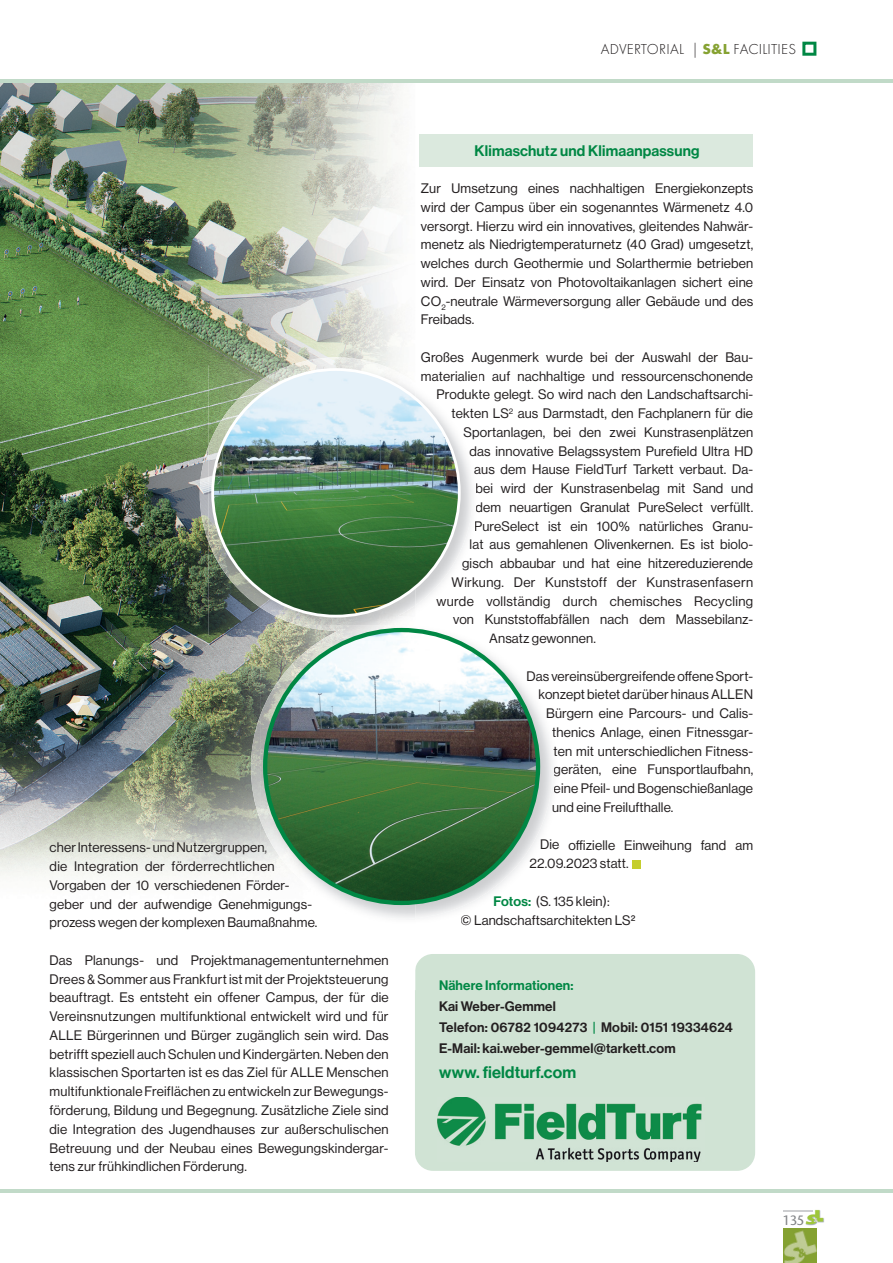
<style>
.page{position:relative;width:893px;height:1263px;background:#fff}
.page>*{position:absolute;margin:0;border:0;box-sizing:border-box;transform-origin:0 0}
.t1{font:16.5px "N Haas Grotesk DS Pro 65 Md";letter-spacing:.01em;color:#008744}
.t2{font:15px "N Haas Grotesk DS Pro 65 Md";letter-spacing:.01em;color:#008744}
.t3{font:300 15px "Futura PT";letter-spacing:.015em;color:#231f20}
.t4{font:13.5px/18.8px "N Haas Grotesk DS Pro 55 Rg";letter-spacing:.01em;color:#231f20}
.t5{font:13.5px/21px "N Haas Grotesk DS Pro 65 Md";letter-spacing:.01em;color:#231f20}
.t6{font:13.5px "N Haas Grotesk DS Pro 65 Md";letter-spacing:.01em;color:#008744}
.t7{font:500 13.5px "Stone Sans ITC";color:#808285}
.s1{font-weight:700;color:#86a232}
.s2{color:#1e191b}
.s3{color:#1e1a1b}
.s4{color:#211c1d}
.s5{color:#201d1e}
.s6{color:#221e1f}
.s7{color:#221f20}
.s8{font-family:"N Haas Grotesk DS Pro 65 Md";color:#008744}
.s9{color:#008744}
</style>
<div class="page">
<div style="left:415px;top:954px;width:340px;height:217px;background:#d0e3d4;border-radius:18px"></div>
<div style="left:420px;top:134px;width:333px;height:33px;background:#dbe9de"></div>
<svg style="left:802px;top:42px;width:14px;height:14px"></svg>
<img style="left:0;top:83px;width:402px;height:795px">
<hr style="left:0;top:80px;width:893px;height:3px;background:#c1dac8">
<img style="left:437px;top:1097px;width:265px;height:65px">
<div style="left:632px;top:860px;width:9px;height:8px;background:#c5ce2e"></div>
<img style="left:290px;top:357px;width:91px;height:8px">
<img style="left:200px;top:444px;width:9px;height:99px">
<img style="left:250px;top:715px;width:10px;height:105px">
<img style="left:209px;top:625px;width:51px;height:10px">
<img style="left:209px;top:365px;width:193px;height:260px">
<img style="left:209px;top:365px;width:82px;height:80px">
<img style="left:211px;top:368px;width:250px;height:249px">
<img style="left:783px;top:1228px;width:34px;height:35px">
<img style="left:805px;top:1209px;width:19px;height:17px">
<hr style="left:783px;top:1210px;width:30px;height:2px;background:#cdced0">
<hr style="left:0;top:1189px;width:893px;height:3px;background:#c1dac8">
<img style="left:260px;top:635px;width:293px;height:283px">
<img style="left:260px;top:625px;width:38px;height:10px">
<img style="left:298px;top:625px;width:107px;height:3px">
<img style="left:263px;top:628px;width:277px;height:277px">
<p class="t3" style="left:601px;top:42px;width:197px">ADVERTORIAL | <span class="s1">S&amp;L</span> FACILITIES</p>
<p class="t4" style="left:50px;top:839px;width:269px">cher Interessens- und Nutzergruppe<span class="s2">n</span><span class="s3">,<br></span>die Integration der förderrechtlich<span class="s4">e</span><span class="s5">n </span>Vorgaben der 10 verschiedenen F<span class="s6">örd</span><span class="s7">er&shy;</span>geber und der aufwendige Genehmi<span class="s6">gu</span>ngs&shy;prozess wegen der komplexen Baumaßnahme.</p>
<p class="t4" style="left:50px;top:952px;width:341px;text-align:justify">Das Planungs- und Projektmanagementunternehmen Drees &amp; Sommer aus Frankfurt ist mit der Projektsteuerung beauftragt. Es entsteht ein offener Campus, der für die Vereinsnutzungen multifunktional entwickelt wird und für ALLE Bürgerinnen und Bürger zugänglich sein wird. Das betrifft speziell auch Schulen und Kindergärten. Neben den klassischen Sportarten ist es das Ziel für ALLE Menschen multifunktionale Freiflächen zu entwickeln zur Bewegungs&shy;förderung, Bildung und Begegnung. Zusätzliche Ziele sind die Integration des Jugendhauses zur außerschulischen Betreuung und der Neubau eines Bewegungskindergar&shy;tens zur frühkindlichen Förderung.</p>
<p class="t2" style="left:475px;top:145px;width:226px">Klimaschutz und Klimaanpassung</p>
<p class="t4" style="left:421px;top:180px;width:334px;text-align:justify">Zur Umsetzung eines nachhaltigen Energiekonzepts wird der Campus über ein sogenanntes Wärmenetz 4.0 versorgt. Hierzu wird ein innovatives, gleitendes Nahwär&shy;menetz als Niedrigtemperaturnetz (40 Grad) umgesetzt, welches durch Geothermie und Solarthermie betrieben wird. Der Einsatz von Photovoltaikanlagen sichert eine CO<sub>2</sub>-neutrale Wärmeversorgung aller Gebäude und des Freibads.</p>
<p class="t4" style="left:421px;top:349px;width:334px">Großes Augenmerk wurde bei der Auswahl der Bau-</p>
<p class="t4" style="left:421px;top:368px;width:334px">materialien auf nachhaltige und ressourcenschonende</p>
<p class="t4" style="left:437px;top:386px;width:318px">Produkte gelegt. So wird nach den Landschaftsarchi-</p>
<p class="t4" style="left:452px;top:405px;width:303px">tekten LS<sup>2</sup> aus Darmstadt, den Fachplanern für die</p>
<p class="t4" style="left:464px;top:424px;width:291px">Sportanlagen, bei den zwei Kunstrasenplätzen</p>
<p class="t4" style="left:470px;top:443px;width:285px">das innovative Belagssystem Purefield Ultra HD</p>
<p class="t4" style="left:474px;top:461px;width:281px">aus dem Hause FieldTurf Tarkett verbaut. Da-</p>
<p class="t4" style="left:476px;top:480px;width:279px">bei wird der Kunstrasenbelag mit Sand und</p>
<p class="t4" style="left:476px;top:499px;width:279px">dem neuartigen Granulat PureSelect verfüllt.</p>
<p class="t4" style="left:474px;top:518px;width:281px">PureSelect ist ein 100% natürliches Granu-</p>
<p class="t4" style="left:470px;top:536px;width:285px">lat aus gemahlenen Olivenkernen. Es ist biolo-</p>
<p class="t4" style="left:462px;top:555px;width:293px">gisch abbaubar und hat eine hitzereduzierende</p>
<p class="t4" style="left:452px;top:574px;width:303px">Wirkung. Der Kunststoff der Kunstrasenfasern</p>
<p class="t4" style="left:486px;top:593px;width:268px">vollständig durch chemisches Recycling</p>
<p class="t4" style="left:485px;top:611px;width:270px">Kunststoffabfällen nach dem Massebilanz-</p>
<p class="t4" style="left:489px;top:630px;width:108px">Ansatz gewonnen.</p>
<p class="t4" style="left:527px;top:668px;width:228px">Das vereinsübergreifende offene Sport-</p>
<p class="t4" style="left:539px;top:686px;width:216px">konzept bietet darüber hinaus ALLEN</p>
<p class="t4" style="left:546px;top:705px;width:209px">Bürgern eine Parcours- und Calis-</p>
<p class="t4" style="left:552px;top:724px;width:203px">thenics Anlage, einen Fitnessgar-</p>
<p class="t4" style="left:554px;top:743px;width:201px">ten mit unterschiedlichen Fitness-</p>
<p class="t4" style="left:554px;top:761px;width:201px">geräten, eine Funsportlaufbahn,</p>
<p class="t4" style="left:554px;top:780px;width:201px">eine Pfeil- und Bogenschießanlage</p>
<p class="t4" style="left:552px;top:799px;width:123px">und eine Freilufthalle.</p>
<p class="t4" style="left:530px;top:836px;width:225px;text-indent:39px">offizielle Einweihung fand am<br>22.09.2023 statt.</p>
<p class="t4" style="left:461px;top:893px;width:176px;text-align:center"><span class="s8">Fotos:</span> (S. 135 klein):<br>© Landschaftsarchitekten LS²</p>
<p class="t4" style="left:437px;top:593px;width:39px;text-align:right">wurde von</p>
<p class="t4" style="left:540px;top:836px;width:21px">Die</p>
<p class="t6" style="left:439px;top:980px;width:136px">Nähere Informationen:</p>
<p class="t5" style="left:439px;top:997px;width:295px">Kai Weber-Gemmel<br>Telefon: 06782 1094273 <span class="s9">|</span> Mobil: 0151 19334624<br>E-Mail: kai.weber-gemmel@tarkett.com</p>
<p class="t1" style="left:439px;top:1066px;width:139px">www. fieldturf.com</p>
<p class="t7" style="left:783px;top:1215px;width:23px">135</p>
</div>
